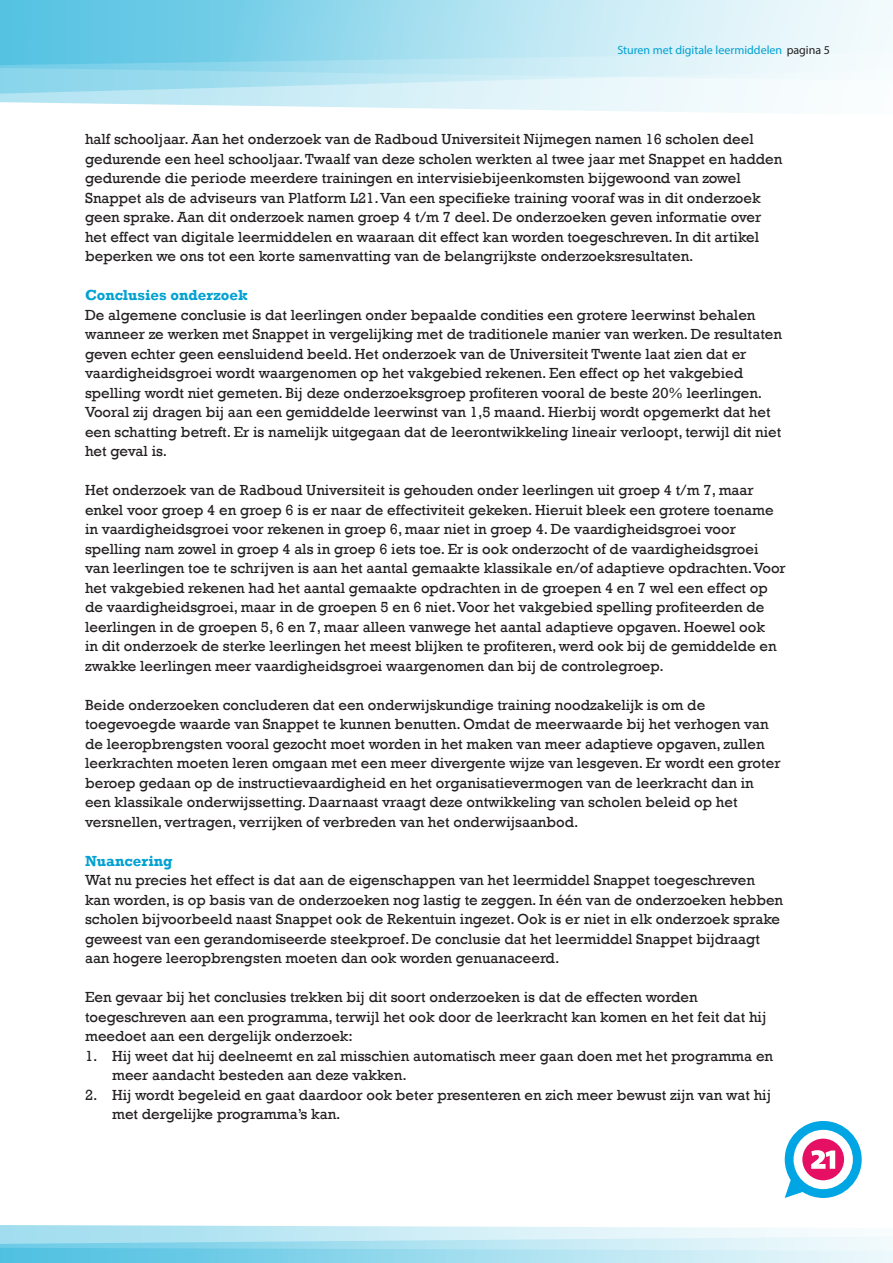
<style>
.page{position:relative;width:893px;height:1263px;background:#fff}
.page>*{position:absolute;margin:0;border:0;box-sizing:border-box;transform-origin:0 0}
.t1{font:15px/19.5px "Rockwell";color:#231f20}
.t2{font:700 15px "Rockwell";color:#00a1d2}
.t3{font:12px "Myriad Pro";color:#00a1d2}
.s1{color:#231f20}
</style>
<div class="page">
<svg style="left:0;top:96px;width:759px;height:17px"></svg>
<svg style="left:0;top:82px;width:760px;height:14px;background:#caebf5"></svg>
<svg style="left:0;top:55px;width:868px;height:27px;background:#b6e5f2"></svg>
<svg style="left:0;top:0;width:893px;height:55px;background:#a6dfef"></svg>
<svg style="left:0;top:1225px;width:893px;height:38px;background:#b7e5f2"></svg>
<svg style="left:785px;top:1121px;width:77px;height:77px"></svg>
<p class="t3" style="left:617px;top:43px;width:214px">Sturen met digitale leermiddelen <span class="s1">pagina 5</span></p>
<p class="t1" style="left:85px;top:129px;width:699px">half schooljaar. Aan het onderzoek van de Radboud Universiteit Nijmegen namen 16 scholen deel gedurende een heel schooljaar. Twaalf van deze scholen werkten al twee jaar met Snappet en hadden gedurende die periode meerdere trainingen en intervisiebijeenkomsten bijgewoond van zowel Snappet als de adviseurs van Platform L21. Van een specifieke training vooraf was in dit onderzoek geen sprake. Aan dit onderzoek namen groep 4 t/m 7 deel. De onderzoeken geven informatie over het effect van digitale leermiddelen en waaraan dit effect kan worden toegeschreven. In dit artikel beperken we ons tot een korte samenvatting van de belangrijkste onderzoeksresultaten.</p>
<p class="t2" style="left:85px;top:286px;width:164px">Conclusies onderzoek</p>
<p class="t1" style="left:85px;top:305px;width:699px">De algemene conclusie is dat leerlingen onder bepaalde condities een grotere leerwinst behalen wanneer ze werken met Snappet in vergelijking met de traditionele manier van werken. De resultaten geven echter geen eensluidend beeld. Het onderzoek van de Universiteit Twente laat zien dat er vaardigheidsgroei wordt waargenomen op het vakgebied rekenen. Een effect op het vakgebied spelling wordt niet gemeten. Bij deze onderzoeksgroep profiteren vooral de beste 20% leerlingen.<br>Vooral zij dragen bij aan een gemiddelde leerwinst van 1,5 maand. Hierbij wordt opgemerkt dat het een schatting betreft. Er is namelijk uitgegaan dat de leerontwikkeling lineair verloopt, terwijl dit niet het geval is.</p>
<p class="t1" style="left:85px;top:480px;width:702px">Het onderzoek van de Radboud Universiteit is gehouden onder leerlingen uit groep 4 t/m 7, maar enkel voor groep 4 en groep 6 is er naar de effectiviteit gekeken. Hieruit bleek een grotere toename in vaardigheidsgroei voor rekenen in groep 6, maar niet in groep 4. De vaardigheidsgroei voor spelling nam zowel in groep 4 als in groep 6 iets toe. Er is ook onderzocht of de vaardigheidsgroei van leerlingen toe te schrijven is aan het aantal gemaakte klassikale en/of adaptieve opdrachten. Voor het vakgebied rekenen had het aantal gemaakte opdrachten in de groepen 4 en 7 wel een effect op de vaardigheidsgroei, maar in de groepen 5 en 6 niet. Voor het vakgebied spelling profiteerden de leerlingen in de groepen 5, 6 en 7, maar alleen vanwege het aantal adaptieve opgaven. Hoewel ook<br>in dit onderzoek de sterke leerlingen het meest blijken te profiteren, werd ook bij de gemiddelde en zwakke leerlingen meer vaardigheidsgroei waargenomen dan bij de controlegroep.</p>
<p class="t1" style="left:85px;top:695px;width:697px">Beide onderzoeken concluderen dat een onderwijskundige training noodzakelijk is om de toegevoegde waarde van Snappet te kunnen benutten. Omdat de meerwaarde bij het verhogen van de leeropbrengsten vooral gezocht moet worden in het maken van meer adaptieve opgaven, zullen leerkrachten moeten leren omgaan met een meer divergente wijze van lesgeven. Er wordt een groter beroep gedaan op de instructievaardigheid en het organisatievermogen van de leerkracht dan in een klassikale onderwijssetting. Daarnaast vraagt deze ontwikkeling van scholen beleid op het versnellen, vertragen, verrijken of verbreden van het onderwijsaanbod.</p>
<p class="t2" style="left:85px;top:851px;width:89px">Nuancering</p>
<p class="t1" style="left:85px;top:870px;width:700px">Wat nu precies het effect is dat aan de eigenschappen van het leermiddel Snappet toegeschreven kan worden, is op basis van de onderzoeken nog lastig te zeggen. In één van de onderzoeken hebben scholen bijvoorbeeld naast Snappet ook de Rekentuin ingezet. Ook is er niet in elk onderzoek sprake geweest van een gerandomiseerde steekproef. De conclusie dat het leermiddel Snappet bijdraagt aan hogere leeropbrengsten moeten dan ook worden genuanaceerd.</p>
<p class="t1" style="left:85px;top:987px;width:683px">Een gevaar bij het conclusies trekken bij dit soort onderzoeken is dat de effecten worden toegeschreven aan een programma, terwijl het ook door de leerkracht kan komen en het feit dat hij meedoet aan een dergelijk onderzoek:</p>
<p class="t1" style="left:112px;top:1046px;width:663px;text-indent:-27px">1. Hij weet dat hij deelneemt en zal misschien automatisch meer gaan doen met het programma en meer aandacht besteden aan deze vakken.</p>
<p class="t1" style="left:112px;top:1085px;width:660px;text-indent:-27px">2. Hij wordt begeleid en gaat daardoor ook beter presenteren en zich meer bewust zijn van wat hij met dergelijke programma’s kan.</p>
</div>
